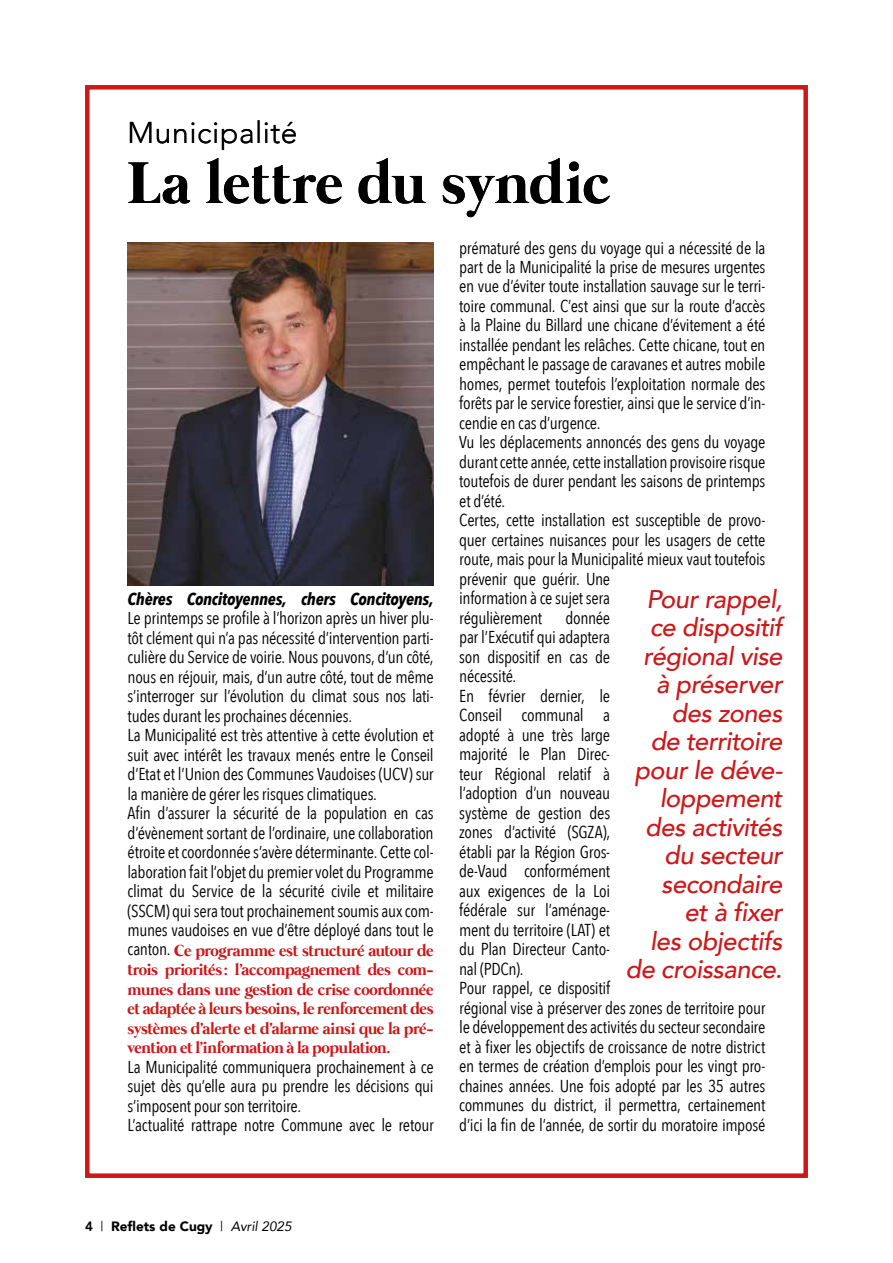
<style>
.page{position:relative;width:893px;height:1263px;background:#fff}
.page>*{position:absolute;margin:0;border:0;box-sizing:border-box;transform-origin:0 0}
.t1{font:700 60px "Mermaid";letter-spacing:.01em;color:#000}
.t2{font:300 30px "Avenir";letter-spacing:.015em;color:#000}
.t3{font:italic 500 25.5px/28.5px "Avenir";letter-spacing:-.02em;color:#cd1719;text-align:right}
.t4{font:17.25px/19.5px "Avenir Next Condensed";letter-spacing:-.02em;color:#000}
.t5{font:italic 700 17.25px "Avenir Next Condensed";letter-spacing:-.015em;color:#000}
.t6{font:700 16.5px/19.5px "Mermaid";letter-spacing:-.025em;color:#cd1719;text-align:justify}
.t7{font:900 13.5px "Avenir";color:#000}
.s1{font-family:"Avenir Next Condensed";font-weight:400;font-size:17.25px;color:#000}
.s2{font-weight:800}
.s3{font-weight:400}
.s4{font-weight:400;font-style:italic}
</style>
<div class="page">
<div style="left:85px;top:85px;width:723px;height:1093px;border:4px solid #cd1719"></div>
<img style="left:128px;top:242px;width:306px;height:343px">
<h2 class="t2" style="left:128px;top:115px;width:171px">Municipalité</h2>
<h1 class="t1" style="left:128px;top:149px;width:484px">La lettre du syndic</h1>
<p class="t5" style="left:128px;top:588px;width:308px">Chères Concitoyennes, chers Concitoyens,</p>
<p class="t4" style="left:128px;top:607px;width:308px">Le printemps se profile à l’horizon après un hiver plu&shy;tôt clément qui n’a pas nécessité d’intervention parti&shy;culière du Service de voirie. Nous pouvons, d’un côté, nous en réjouir, mais, d’un autre côté, tout de même s’interroger sur l’évolution du climat sous nos lati&shy;tudes durant les prochaines décennies.<br>La Municipalité est très attentive à cette évolution et suit avec intérêt les travaux menés entre le Conseil d’Etat et l’Union des Communes Vaudoises (UCV) sur la manière de gérer les risques climatiques.<br>Afin d’assurer la sécurité de la population en cas d’évènement sortant de l’ordinaire, une collaboration étroite et coordonnée s’avère déterminante. Cette col&shy;laboration fait l’objet du premier volet du Programme climat du Service de la sécurité civile et militaire (SSCM) qui sera tout prochainement soumis aux com&shy;munes vaudoises en vue d’être déployé dans tout le</p>
<p class="t6" style="left:128px;top:941px;width:308px"><span class="s1">canton.</span> Ce programme est structuré autour de trois priorités: l’accompagnement des com&shy;munes dans une gestion de crise coordonnée et adaptée à leurs besoins, le renforcement des systèmes d’alerte et d’alarme ainsi que la pré&shy;vention et l’information à la population.</p>
<p class="t4" style="left:128px;top:1056px;width:308px">La Municipalité communiquera prochainement à ce sujet dès qu’elle aura pu prendre les décisions qui s’imposent pour son territoire.<br>L’actualité rattrape notre Commune avec le retour</p>
<p class="t4" style="left:459px;top:237px;width:308px">prématuré des gens du voyage qui a nécessité de la part de la Municipalité la prise de mesures urgentes en vue d’éviter toute installation sauvage sur le terri&shy;toire communal. C’est ainsi que sur la route d’accès à la Plaine du Billard une chicane d’évitement a été installée pendant les relâches. Cette chicane, tout en empêchant le passage de caravanes et autres mobile homes, permet toutefois l’exploitation normale des forêts par le service forestier, ainsi que le service d’in&shy;cendie en cas d’urgence.<br>Vu les déplacements annoncés des gens du voyage durant cette année, cette installation provisoire risque toutefois de durer pendant les saisons de printemps et d’été.<br>Certes, cette installation est susceptible de provo&shy;quer certaines nuisances pour les usagers de cette route, mais pour la Municipalité mieux vaut toutefois prévenir que guérir. Une<br>information à ce sujet sera<br>régulièrement</p>
<h3 class="t3" style="left:625px;top:585px;width:159px">Pour rappel, ce dispositif régional vise à préserver des zones<br>de territoire pour le déve&shy;loppement des activités du secteur secondaire<br>et à fixer<br>les objectifs de croissance.</h3>
<p class="t4" style="left:459px;top:607px;width:308px;text-indent:106px">donnée<br>par l’Exécutif qui adaptera<br>son dispositif en cas de<br>nécessité.<br>En février dernier, le<br>Conseil communal a<br>adopté à une très large<br>majorité le Plan Direc-<br>teur Régional relatif à<br>l’adoption d’un nouveau<br>système de gestion des<br>zones d’activité (SGZA),<br>établi par la Région Gros-<br>de-Vaud conformément<br>aux exigences de la Loi<br>fédérale sur l’aménage-<br>ment du territoire (LAT) et<br>du Plan Directeur Canto-<br>nal (PDCn).<br>Pour rappel, ce dispositif<br>régional vise à préserver des zones de territoire pour le développement des activités du secteur secondaire et à fixer les objectifs de croissance de notre district en termes de création d’emplois pour les vingt pro&shy;chaines années. Une fois adopté par les 35 autres communes du district, il permettra, certainement d’ici la fin de l’année, de sortir du moratoire imposé</p>
<p class="t7" style="left:85px;top:1215px;width:208px"><span class="s2">4</span> <span class="s3">|</span> Reflets de Cugy <span class="s3">|</span> <span class="s4">Avril 2025</span></p>
</div>
